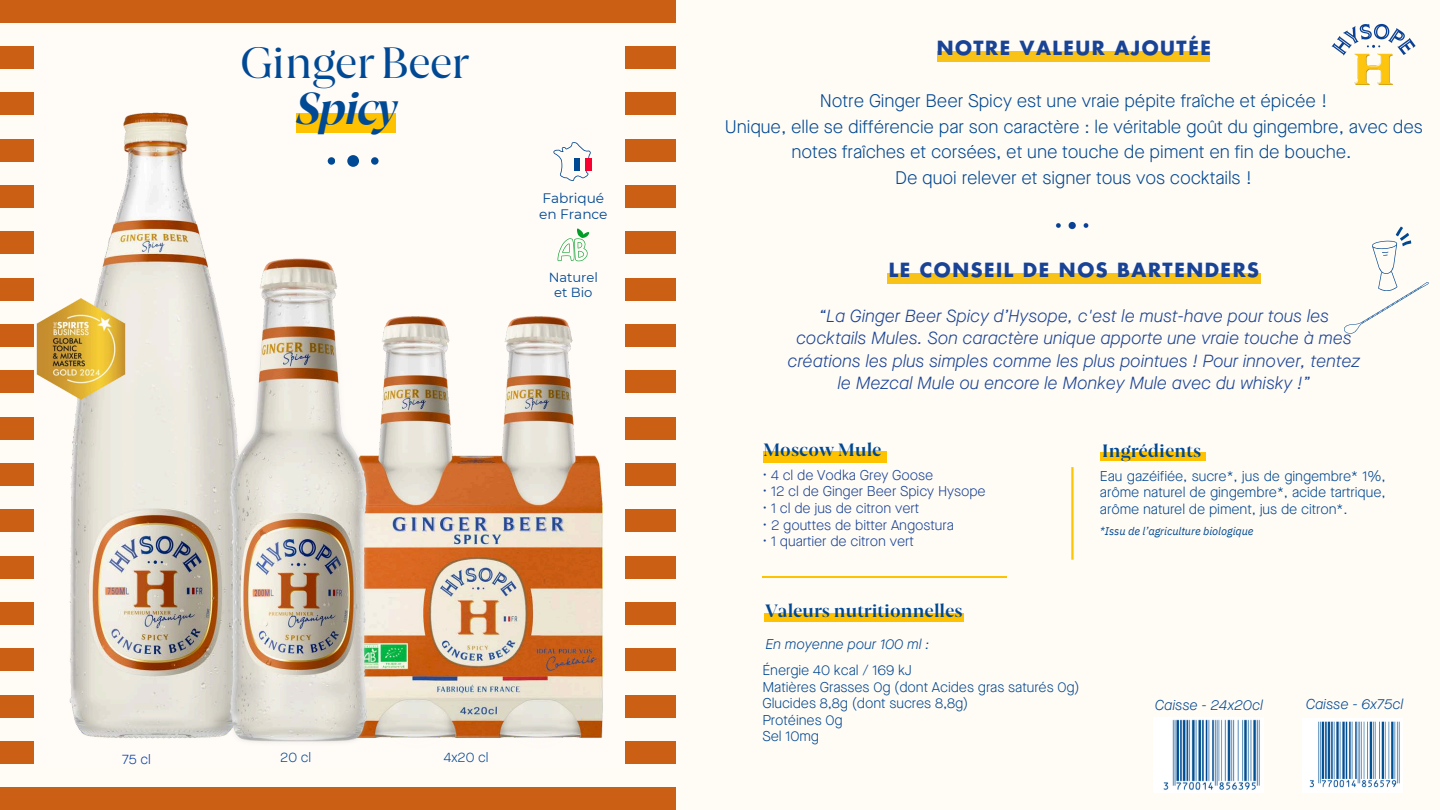
<style>
.page{position:relative;width:1440px;height:810px;background:#fffbf5}
.page>*{position:absolute;margin:0;border:0;box-sizing:border-box;transform-origin:0 0}
.t1{font:italic 700 43.2px "Joane";letter-spacing:-.025em;color:#004994}
.t2{font:42.3px "Joane";letter-spacing:-.025em;color:#004994}
.t3{font:700 19.1px "Futura LT Pro";letter-spacing:.08em;color:#194395}
.t4{font:300 18.2px/25.5px "Maison Neue";letter-spacing:-.005em;color:#004891;text-align:center}
.t5{font:italic 300 17.5px/22.5px "Maison Neue";letter-spacing:-.005em;color:#194395;text-align:center}
.t6{font:700 17.1px "Joane";letter-spacing:.005em;color:#004891}
.t7{font:italic 300 14.3px "Maison Neue";letter-spacing:-.005em;color:#004891}
.t8{font:300 14.2px/16.5px "Maison Neue";letter-spacing:-.005em;color:#004891}
.t9{font:300 14.2px "Maison Neue";letter-spacing:-.005em;color:#194395}
.t10{font:italic 300 14.2px "Maison Neue";letter-spacing:-.005em;color:#004891}
.t11{font:13.7px/15.7px "Montserrat";letter-spacing:-.005em;color:#004891}
.t12{font:300 13.7px "Maison Neue";letter-spacing:-.005em;color:#004891}
.t13{font:300 13.7px "Maison Neue";color:#003da5}
.t14{font:13.2px/15px "Montserrat";letter-spacing:-.005em;color:#004891;text-align:center}
.t15{font:italic 11px "IBM Plex Sans";letter-spacing:-.005em;color:#004891}
</style>
<div class="page">
<div style="left:0;top:0;width:675px;height:23px;background:#cb6015"></div>
<div style="left:0;top:46px;width:675px;height:23px;background:#cb6015"></div>
<div style="left:0;top:92px;width:675px;height:23px;background:#cb6015"></div>
<div style="left:0;top:139px;width:675px;height:23px;background:#cb6015"></div>
<div style="left:0;top:185px;width:675px;height:23px;background:#cb6015"></div>
<div style="left:0;top:231px;width:675px;height:23px;background:#cb6015"></div>
<div style="left:0;top:278px;width:675px;height:23px;background:#cb6015"></div>
<div style="left:0;top:324px;width:675px;height:23px;background:#cb6015"></div>
<div style="left:0;top:370px;width:675px;height:23px;background:#cb6015"></div>
<div style="left:0;top:417px;width:675px;height:23px;background:#cb6015"></div>
<div style="left:0;top:463px;width:675px;height:23px;background:#cb6015"></div>
<div style="left:0;top:509px;width:675px;height:23px;background:#cb6015"></div>
<div style="left:0;top:556px;width:675px;height:23px;background:#cb6015"></div>
<div style="left:0;top:602px;width:675px;height:23px;background:#cb6015"></div>
<div style="left:0;top:648px;width:675px;height:23px;background:#cb6015"></div>
<div style="left:0;top:695px;width:675px;height:23px;background:#cb6015"></div>
<div style="left:0;top:741px;width:675px;height:23px;background:#cb6015"></div>
<div style="left:0;top:787px;width:675px;height:23px;background:#cb6015"></div>
<div style="left:34px;top:33px;width:591px;height:733px;background:#fffbf7"></div>
<img style="left:69px;top:112px;width:142px;height:627px">
<img style="left:387px;top:232px;width:216px;height:506px">
<img style="left:211px;top:258px;width:176px;height:484px">
<img style="left:36px;top:292px;width:96px;height:113px">
<hr style="left:762px;top:576px;width:245px;height:1px;background:#ffc200">
<svg style="left:1344px;top:227px;width:85px;height:107px"></svg>
<hr style="left:1071px;top:467px;width:3px;height:93px;background:#fdc506">
<img style="left:1055px;top:221px;width:34px;height:9px">
<div style="left:937px;top:51px;width:273px;height:11px;background:#f9c216"></div>
<div style="left:887px;top:273px;width:374px;height:11px;background:#f9c216"></div>
<div style="left:1100px;top:453px;width:105px;height:8px;background:#ffc200"></div>
<div style="left:763px;top:451px;width:124px;height:12px;background:#ffc200"></div>
<div style="left:764px;top:613px;width:200px;height:8px;background:#ffc200"></div>
<img style="left:1163px;top:719px;width:97px;height:71px">
<img style="left:1309px;top:721px;width:91px;height:67px">
<img style="left:1331px;top:23px;width:85px;height:62px">
<div style="left:371px;top:157px;width:8px;height:8px;background:#004994;border-radius:50%"></div>
<div style="left:328px;top:157px;width:7px;height:8px;background:#004994;border-radius:50%"></div>
<div style="left:347px;top:155px;width:12px;height:12px;background:#004994;border-radius:50%"></div>
<div style="left:296px;top:114px;width:99px;height:19px;background:#ffc200"></div>
<svg style="left:553px;top:142px;width:38px;height:39px"></svg>
<div style="left:575px;top:159px;width:5px;height:11px;background:#004891"></div>
<div style="left:580px;top:159px;width:6px;height:11px;background:#fffbf5"></div>
<div style="left:586px;top:159px;width:6px;height:11px;background:#f80030"></div>
<svg style="left:557px;top:228px;width:32px;height:33px"></svg>
<p class="t2" style="left:240px;top:45px;width:230px">Ginger Beer</p>
<h6 class="t1" style="left:296px;top:91px;width:102px">Spicy</h6>
<h6 class="t11" style="left:539px;top:190px;width:70px">Fabriqué en France</h6>
<p class="t14" style="left:549px;top:270px;width:51px">Naturel et Bio</p>
<h2 class="t13" style="left:122px;top:751px;width:30px">75 cl</h2>
<h1 class="t12" style="left:280px;top:750px;width:32px">20 cl</h1>
<p class="t12" style="left:444px;top:750px;width:46px">4x20 cl</p>
<h5 class="t3" style="left:937px;top:40px;width:276px">NOTRE VALEUR AJOUTÉE</h5>
<h4 class="t4" style="left:725px;top:89px;width:699px">Notre Ginger Beer Spicy est une vraie pépite fraîche et épicée !<br>Unique, elle se différencie par son caractère : le véritable goût du gingembre, avec des notes fraîches et corsées, et une touche de piment en fin de bouche.<br>De quoi relever et signer tous vos cocktails !</h4>
<h6 class="t3" style="left:889px;top:261px;width:372px">LE CONSEIL DE NOS BARTENDERS</h6>
<h3 class="t5" style="left:787px;top:305px;width:574px">“La Ginger Beer Spicy d’Hysope, c'est le must-have pour tous les cocktails Mules. Son caractère unique apporte une vraie touche à mes créations les plus simples comme les plus pointues ! Pour innover, tentez le Mezcal Mule ou encore le Monkey Mule avec du whisky !”</h3>
<p class="t6" style="left:763px;top:443px;width:120px">Moscow Mule</p>
<h6 class="t9" style="left:762px;top:467px;width:172px">• 4 cl de Vodka Grey Goose</h6>
<h6 class="t9" style="left:762px;top:484px;width:225px">• 12 cl de Ginger Beer Spicy Hysope</h6>
<h6 class="t9" style="left:762px;top:500px;width:158px">• 1 cl de jus de citron vert</h6>
<h6 class="t9" style="left:762px;top:517px;width:193px">• 2 gouttes de bitter Angostura</h6>
<h6 class="t9" style="left:762px;top:533px;width:153px">• 1 quartier de citron vert</h6>
<h6 class="t6" style="left:765px;top:604px;width:199px">Valeurs nutritionnelles</h6>
<h3 class="t10" style="left:765px;top:637px;width:166px">En moyenne pour 100 ml :</h3>
<p class="t8" style="left:762px;top:663px;width:319px">Énergie 40 kcal / 169 kJ<br>Matières Grasses 0g (dont Acides gras saturés 0g)<br>Glucides 8,8g (dont sucres 8,8g)<br>Protéines 0g<br>Sel 10mg</p>
<h5 class="t6" style="left:1102px;top:444px;width:100px">Ingrédients</h5>
<h6 class="t8" style="left:1100px;top:468px;width:287px;text-align:justify">Eau gazéifiée, sucre*, jus de gingembre* 1%, arôme naturel de gingembre*, acide tartrique, arôme naturel de piment, jus de citron*.</h6>
<p class="t15" style="left:1100px;top:524px;width:155px">*Issu de l’agriculture biologique</p>
<h5 class="t7" style="left:1155px;top:697px;width:110px">Caisse - 24x20cl</h5>
<h6 class="t7" style="left:1306px;top:697px;width:99px">Caisse - 6x75cl</h6>
</div>
